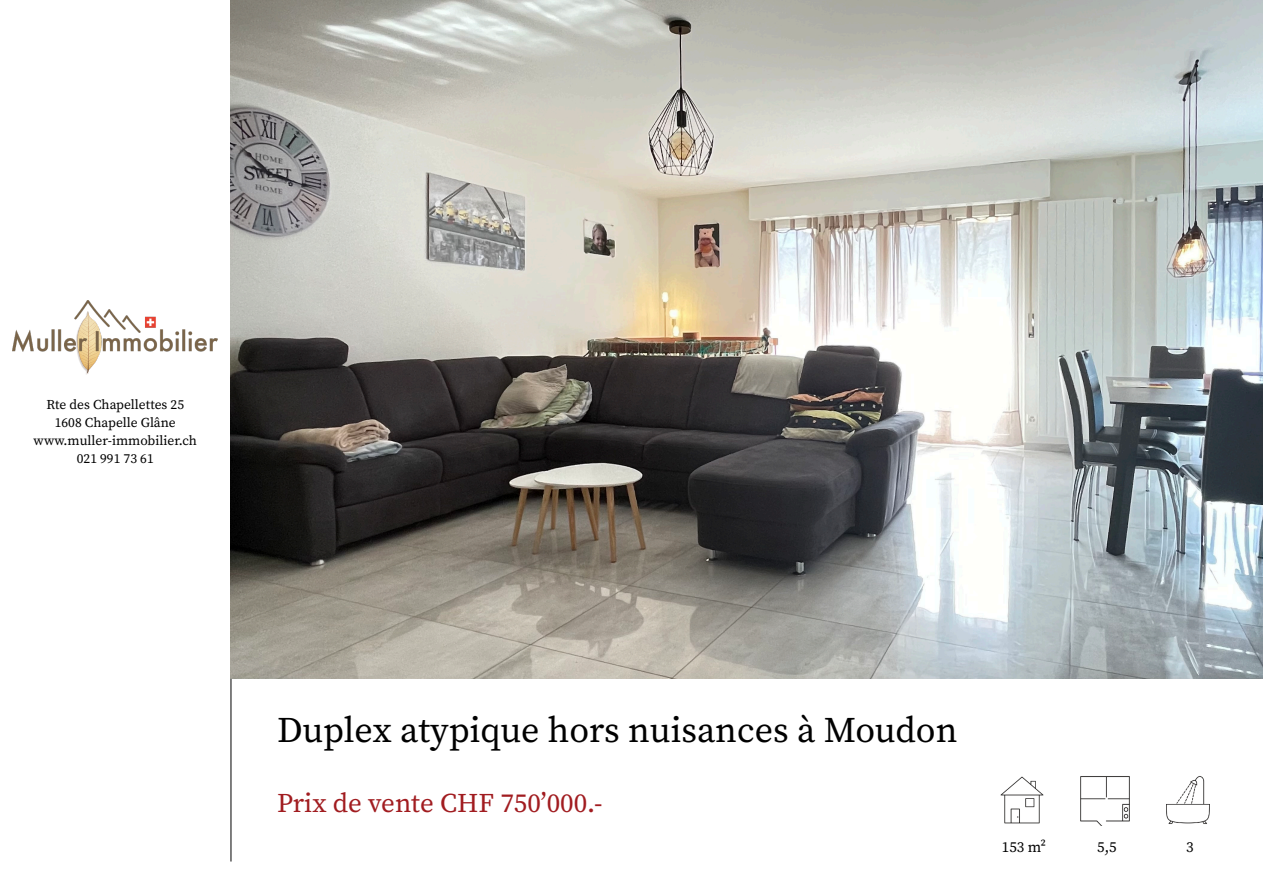
<style>
.page{position:relative;width:1263px;height:893px;background:#fff}
.page>*{position:absolute;margin:0;border:0;box-sizing:border-box;transform-origin:0 0}
.t1{font:36px "Source Serif Pro";color:#000}
.t2{font:27px "Source Serif Pro";color:#a11c20}
.t3{font:15px "Source Serif Pro";color:#000}
.t4{font:13.5px/18px "Source Serif Pro";color:#000;text-align:center}
</style>
<div class="page">
<img style="left:13px;top:300px;width:205px;height:75px">
<img style="left:231px;top:0;width:1032px;height:679px">
<hr style="left:231px;top:679px;width:1px;height:182px;background:#000">
<img style="left:1000px;top:776px;width:44px;height:48px">
<img style="left:1080px;top:776px;width:50px;height:50px">
<img style="left:1166px;top:776px;width:44px;height:48px">
<p class="t4" style="left:34px;top:396px;width:165px">Rte des Chapellettes 25<br>1608 Chapelle Glâne www.muller-immobilier.ch<br>021 991 73 61</p>
<h1 class="t1" style="left:277px;top:709px;width:682px">Duplex atypique hors nuisances à Moudon</h1>
<h2 class="t2" style="left:277px;top:788px;width:327px">Prix de vente CHF 750ʼ000.-</h2>
<p class="t3" style="left:1002px;top:838px;width:46px">153 m²</p>
<p class="t3" style="left:1097px;top:838px;width:21px">5,5</p>
<p class="t3" style="left:1186px;top:838px;width:9px">3</p>
</div>
